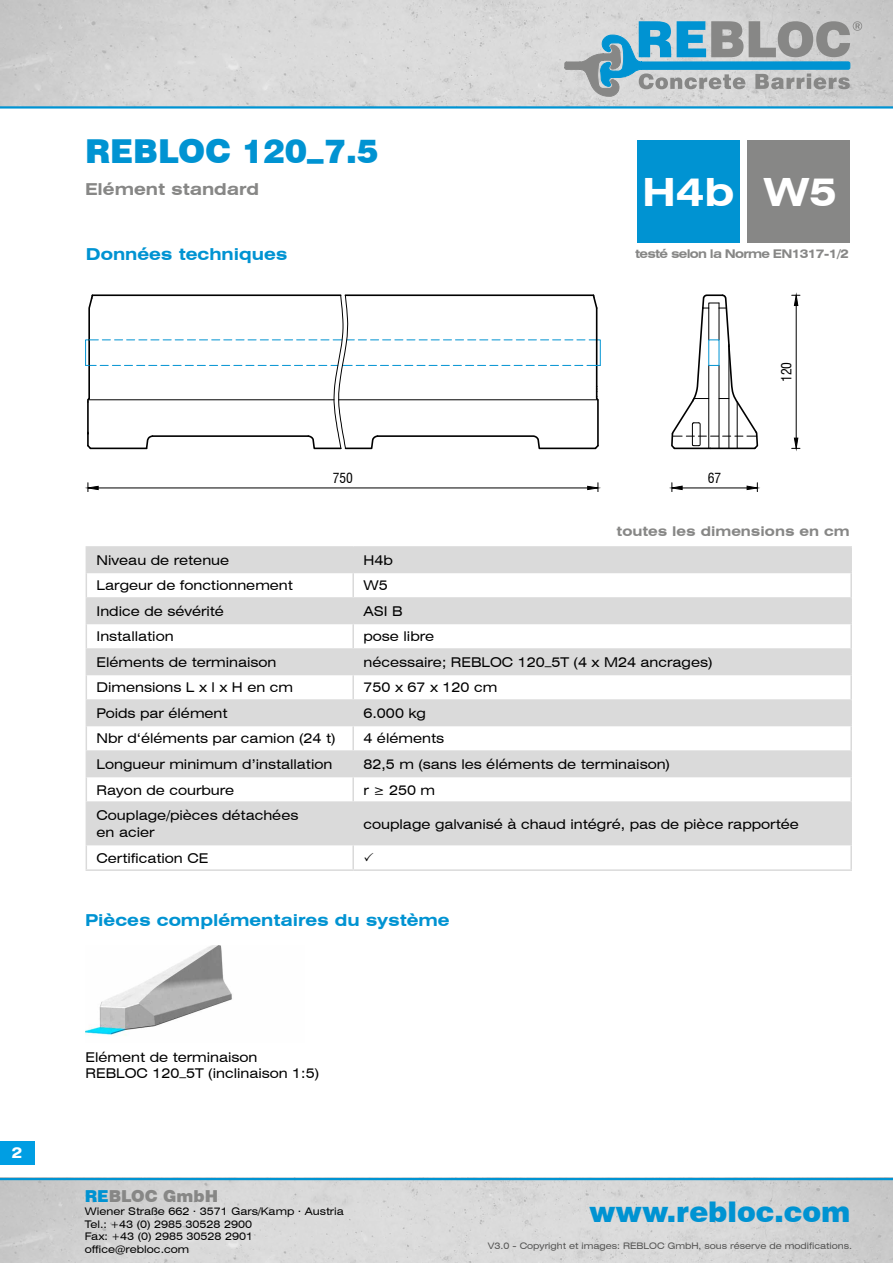
<style>
.page{position:relative;width:893px;height:1263px;background:#fff}
.page>*{position:absolute;margin:0;border:0;box-sizing:border-box;transform-origin:0 0}
.t1{font:700 expanded 39px "Swiss 721 BT";color:#fff}
.t2{font:900 33px "Swiss 721 BT";color:#0093d2}
.t3{font:900 28.5px "Swiss 721 BT";color:#0093d2}
.t4{font:700 expanded 16.5px "Swiss 721 BT";color:#0093d2}
.t5{font:700 expanded 16.5px "Swiss 721 BT";color:#878786}
.t6{font:900 16.5px "Swiss 721 BT";color:#878786}
.t7{font:700 expanded 15px "Swiss 721 BT";color:#fff}
.t8{font:expanded 13.5px/16.2px "Swiss 721 BT";color:#000}
.t9{font:700 expanded 13.5px "Swiss 721 BT";color:#878786}
.t10{font:condensed 13.5px "Swiss 721 BT";color:#000}
.t11{font:700 expanded 12px "Swiss 721 BT";letter-spacing:-.06em;color:#878786}
.t12{font:expanded 10.5px/13.2px "Swiss 721 BT";color:#000}
.t13{font:expanded 9px "Swiss 721 BT";color:#545453}
.s1{color:#0093d2}
</style>
<div class="page">
<svg style="left:87px;top:548px;width:763px;height:296px;fill:#dadada"></svg>
<hr style="left:352px;top:548px;width:2px;height:24px;background:#dadada">
<hr style="left:352px;top:573px;width:2px;height:24px;background:#dadada">
<hr style="left:352px;top:599px;width:2px;height:24px;background:#dadada">
<hr style="left:352px;top:624px;width:2px;height:24px;background:#dadada">
<hr style="left:352px;top:675px;width:2px;height:24px;background:#dadada">
<hr style="left:352px;top:701px;width:2px;height:24px;background:#dadada">
<hr style="left:352px;top:726px;width:2px;height:24px;background:#dadada">
<hr style="left:352px;top:752px;width:2px;height:24px;background:#dadada">
<hr style="left:352px;top:777px;width:2px;height:24px;background:#dadada">
<hr style="left:352px;top:803px;width:2px;height:41px;background:#dadada">
<hr style="left:352px;top:845px;width:2px;height:24px;background:#dadada">
<hr style="left:352px;top:650px;width:2px;height:24px;background:#dadada">
<hr style="left:86px;top:546px;width:267px;height:2px;background:#dadada">
<hr style="left:353px;top:546px;width:499px;height:2px;background:#dadada">
<hr style="left:850px;top:548px;width:2px;height:24px;background:#dadada">
<hr style="left:86px;top:572px;width:267px;height:1px;background:#dadada">
<hr style="left:353px;top:572px;width:499px;height:1px;background:#dadada">
<hr style="left:850px;top:573px;width:2px;height:24px;background:#dadada">
<hr style="left:86px;top:597px;width:267px;height:2px;background:#dadada">
<hr style="left:353px;top:597px;width:499px;height:2px;background:#dadada">
<hr style="left:850px;top:599px;width:2px;height:24px;background:#dadada">
<hr style="left:86px;top:623px;width:267px;height:1px;background:#dadada">
<hr style="left:353px;top:623px;width:499px;height:1px;background:#dadada">
<hr style="left:850px;top:624px;width:2px;height:24px;background:#dadada">
<hr style="left:86px;top:648px;width:267px;height:2px;background:#dadada">
<hr style="left:353px;top:648px;width:499px;height:2px;background:#dadada">
<hr style="left:850px;top:650px;width:2px;height:24px;background:#dadada">
<hr style="left:86px;top:674px;width:267px;height:1px;background:#dadada">
<hr style="left:353px;top:674px;width:499px;height:1px;background:#dadada">
<hr style="left:850px;top:675px;width:2px;height:24px;background:#dadada">
<hr style="left:86px;top:699px;width:267px;height:2px;background:#dadada">
<hr style="left:353px;top:699px;width:499px;height:2px;background:#dadada">
<hr style="left:850px;top:701px;width:2px;height:24px;background:#dadada">
<hr style="left:86px;top:725px;width:267px;height:1px;background:#dadada">
<hr style="left:353px;top:725px;width:499px;height:1px;background:#dadada">
<hr style="left:850px;top:726px;width:2px;height:24px;background:#dadada">
<hr style="left:86px;top:750px;width:267px;height:2px;background:#dadada">
<hr style="left:353px;top:750px;width:499px;height:2px;background:#dadada">
<hr style="left:850px;top:752px;width:2px;height:24px;background:#dadada">
<hr style="left:86px;top:776px;width:267px;height:1px;background:#dadada">
<svg style="left:86px;top:548px;width:1px;height:253px"></svg>
<hr style="left:353px;top:776px;width:499px;height:1px;background:#dadada">
<hr style="left:850px;top:777px;width:2px;height:24px;background:#dadada">
<hr style="left:86px;top:801px;width:267px;height:2px;background:#dadada">
<hr style="left:86px;top:803px;width:1px;height:41px;background:#dadada">
<hr style="left:353px;top:801px;width:499px;height:2px;background:#dadada">
<hr style="left:850px;top:803px;width:2px;height:41px;background:#dadada">
<hr style="left:86px;top:844px;width:267px;height:1px;background:#dadada">
<svg style="left:86px;top:845px;width:1px;height:24px"></svg>
<hr style="left:353px;top:844px;width:499px;height:1px;background:#dadada">
<hr style="left:850px;top:845px;width:2px;height:24px;background:#dadada">
<hr style="left:86px;top:869px;width:267px;height:2px;background:#dadada">
<hr style="left:353px;top:869px;width:499px;height:2px;background:#dadada">
<img style="left:0;top:1180px;width:893px;height:83px">
<hr style="left:0;top:1178px;width:893px;height:2px;background:#0093d2">
<div style="left:0;top:1141px;width:34px;height:23px;background:#009ee3"></div>
<img style="left:0;top:0;width:893px;height:106px">
<hr style="left:0;top:106px;width:893px;height:3px;background:#0093d2">
<div style="left:637px;top:140px;width:102px;height:102px;background:#0093d2"></div>
<div style="left:748px;top:140px;width:102px;height:102px;background:#878786"></div>
<img style="left:85px;top:945px;width:147px;height:91px">
<hr style="left:98px;top:487px;width:490px;height:1px;background:#000">
<svg style="left:87px;top:483px;width:12px;height:8px"></svg>
<svg style="left:587px;top:483px;width:12px;height:8px"></svg>
<hr style="left:682px;top:487px;width:65px;height:1px;background:#000">
<svg style="left:671px;top:483px;width:12px;height:8px"></svg>
<svg style="left:746px;top:483px;width:12px;height:8px"></svg>
<hr style="left:796px;top:305px;width:1px;height:133px;background:#000">
<svg style="left:792px;top:437px;width:8px;height:12px"></svg>
<svg style="left:792px;top:294px;width:8px;height:12px"></svg>
<svg style="left:85px;top:294px;width:516px;height:156px"></svg>
<svg style="left:671px;top:294px;width:88px;height:156px"></svg>
<svg style="left:564px;top:21px;width:298px;height:76px;background:#96b3c0"></svg>
<p class="t7" style="left:12px;top:1144px;width:12px">2</p>
<h2 class="t2" style="left:85px;top:131px;width:295px">REBLOC 120_7.5</h2>
<p class="t5" style="left:85px;top:179px;width:176px">Elément standard</p>
<h1 class="t1" style="left:642px;top:169px;width:197px">H4b W5</h1>
<p class="t4" style="left:86px;top:244px;width:203px">Données techniques</p>
<p class="t11" style="left:635px;top:246px;width:215px">testé selon la Norme EN1317-1/2</p>
<p class="t10" style="left:333px;top:470px;width:22px">750</p>
<p class="t10" style="left:708px;top:470px;width:15px">67</p>
<p class="t10" style="left:778px;top:382px;width:22px;rotate:-90deg">120</p>
<p class="t9" style="left:617px;top:523px;width:235px">toutes les dimensions en cm</p>
<p class="t8" style="left:97px;top:552px;width:134px">Niveau de retenue</p>
<p class="t8" style="left:363px;top:552px;width:31px">H4b</p>
<p class="t8" style="left:97px;top:577px;width:198px">Largeur de fonctionnement</p>
<p class="t8" style="left:363px;top:577px;width:26px">W5</p>
<p class="t8" style="left:97px;top:603px;width:129px">Indice de sévérité</p>
<p class="t8" style="left:363px;top:603px;width:41px">ASI B</p>
<p class="t8" style="left:97px;top:628px;width:79px">Installation</p>
<p class="t8" style="left:363px;top:628px;width:72px">pose libre</p>
<p class="t8" style="left:97px;top:654px;width:181px">Eléments de terminaison</p>
<p class="t8" style="left:363px;top:654px;width:350px">nécessaire; REBLOC 120_5T (4 x M24 ancrages)</p>
<p class="t8" style="left:97px;top:679px;width:198px">Dimensions L x l x H en cm</p>
<p class="t8" style="left:363px;top:679px;width:135px">750 x 67 x 120 cm</p>
<p class="t8" style="left:97px;top:705px;width:133px">Poids par élément</p>
<p class="t8" style="left:363px;top:705px;width:64px">6.000 kg</p>
<p class="t8" style="left:97px;top:730px;width:240px">Nbr d‘éléments par camion (24 t)</p>
<p class="t8" style="left:363px;top:730px;width:82px">4 éléments</p>
<p class="t8" style="left:97px;top:756px;width:237px">Longueur minimum d’installation</p>
<p class="t8" style="left:363px;top:756px;width:308px">82,5 m (sans les éléments de terminaison)</p>
<p class="t8" style="left:97px;top:781px;width:139px">Rayon de courbure</p>
<p class="t8" style="left:363px;top:781px;width:73px">r ≥ 250 m</p>
<p class="t8" style="left:97px;top:807px;width:203px">Couplage/pièces détachées en acier</p>
<p class="t8" style="left:363px;top:815px;width:437px">couplage galvanisé à chaud intégré, pas de pièce rapportée</p>
<p class="t8" style="left:97px;top:849px;width:113px">Certification CE</p>
<p class="t4" style="left:85px;top:910px;width:366px">Pièces complémentaires du système</p>
<p class="t8" style="left:86px;top:1048px;width:235px">Elément de terminaison<br>REBLOC 120_5T (inclinaison 1:5)</p>
<p class="t6" style="left:85px;top:1186px;width:135px"><span class="s1">RE</span>BLOC GmbH</p>
<p class="t12" style="left:85px;top:1204px;width:261px">Wiener Straße 662 . 3571 Gars/Kamp . Austria<br>Tel.: +43 (0) 2985 30528 2900</p>
<p class="t12" style="left:85px;top:1230px;width:170px">Fax: +43 (0) 2985 30528 2901 office@rebloc.com</p>
<p class="t13" style="left:488px;top:1240px;width:366px">V3.0 - Copyright et images: REBLOC GmbH, sous réserve de modifications.</p>
<h3 class="t3" style="left:589px;top:1194px;width:263px">www.rebloc.com</h3>
</div>
